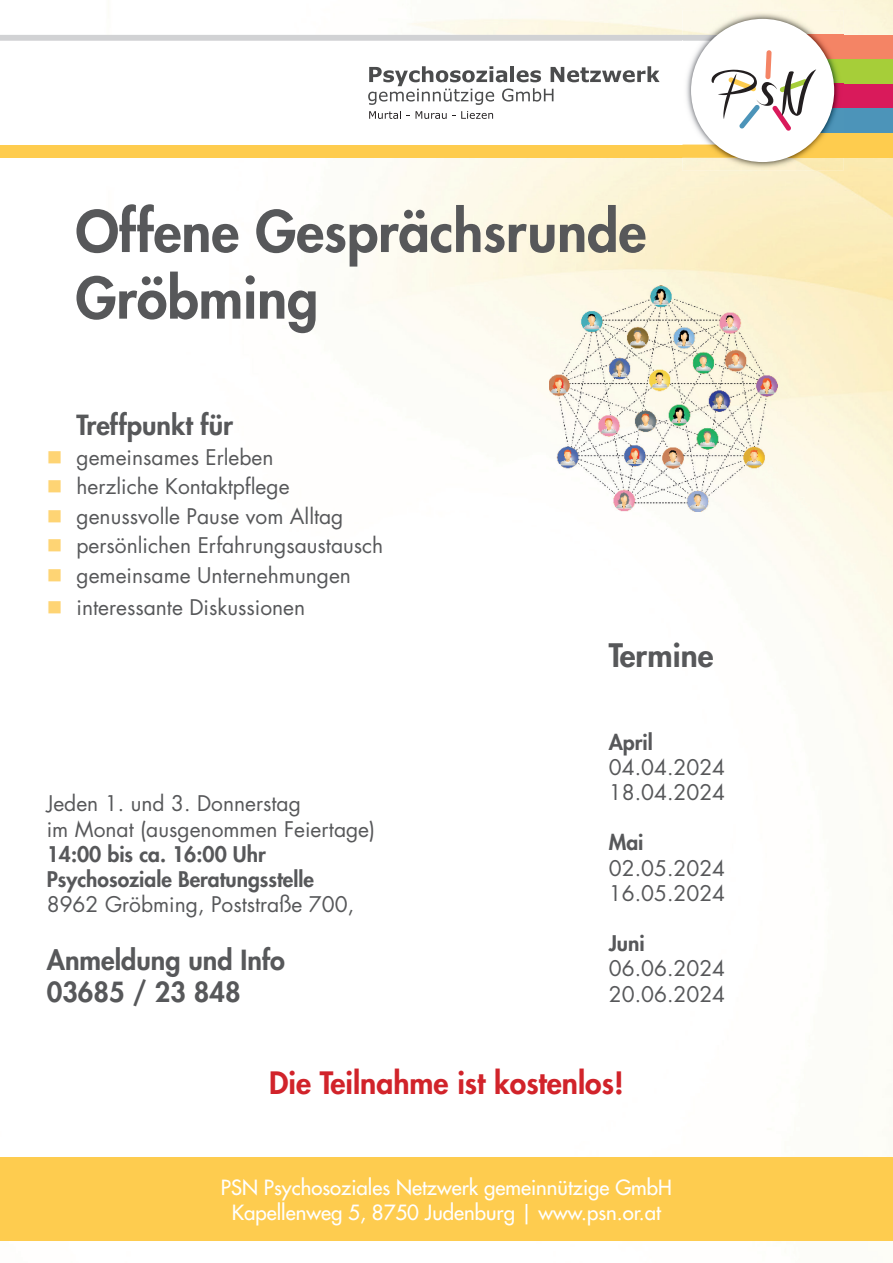
<style>
.page{position:relative;width:893px;height:1263px;background:#fff}
.page>*{position:absolute;margin:0;border:0;box-sizing:border-box;transform-origin:0 0}
.t1{font:800 55.5px/66.6px "Futura Std";color:#57585a}
.t2{font:800 31.5px "Futura Std";color:#57585a}
.t3{font:800 30px "Futura Std";color:#d1232a}
.t4{font:800 27px/32.4px "Futura Std";color:#57585a}
.t5{font:21px/25.2px "Futura Std";color:#57585a}
.t6{font:800 21px/25.2px "Futura Std";color:#57585a}
.t7{font:500 20.4px/24.5px "Futura Std";color:#fff;text-align:center}
.s1{color:#fed474}
</style>
<div class="page">
<img style="left:107px;top:0;width:786px;height:1133px">
<svg style="left:0;top:35px;width:683px;height:110px"></svg>
<svg style="left:368px;top:66px;width:292px;height:39px"></svg>
<svg style="left:369px;top:111px;width:32px;height:8px"></svg>
<svg style="left:416px;top:111px;width:39px;height:8px"></svg>
<svg style="left:461px;top:111px;width:32px;height:8px"></svg>
<div style="left:763px;top:35px;width:130px;height:24px;background:#f48465"></div>
<div style="left:763px;top:59px;width:130px;height:25px;background:#a6ce39"></div>
<div style="left:763px;top:84px;width:130px;height:24px;background:#d91a5b"></div>
<div style="left:763px;top:108px;width:130px;height:25px;background:#4c94b9"></div>
<div style="left:0;top:145px;width:763px;height:13px;background:#fecc4e"></div>
<div style="left:763px;top:133px;width:130px;height:25px;background:#fecc4e"></div>
<img style="left:683px;top:10px;width:160px;height:161px">
<img style="left:683px;top:35px;width:160px;height:123px">
<div style="left:691px;top:19px;width:143px;height:143px;background:#fff;border-radius:50%"></div>
<svg style="left:711px;top:50px;width:105px;height:81px"></svg>
<div style="left:0;top:1157px;width:893px;height:84px;background:#fecc4f"></div>
<img style="left:549px;top:286px;width:228px;height:225px">
<h1 class="t1" style="left:75px;top:198px;width:572px">Offene Gesprächsrunde<br>Gröbming</h1>
<p class="t4" style="left:77px;top:409px;width:158px">Treffpunkt für</p>
<p class="t5" style="left:47px;top:445px;width:228px"><span class="s1">■</span> gemeinsames Erleben</p>
<p class="t5" style="left:47px;top:474px;width:244px"><span class="s1">■</span> herzliche Kontaktpflege</p>
<p class="t5" style="left:47px;top:503px;width:298px"><span class="s1">■</span> genussvolle Pause vom Alltag</p>
<p class="t5" style="left:47px;top:533px;width:338px"><span class="s1">■</span> persönlichen Erfahrungsaustausch</p>
<p class="t5" style="left:47px;top:562px;width:306px"><span class="s1">■</span> gemeinsame Unternehmungen</p>
<p class="t5" style="left:47px;top:595px;width:260px"><span class="s1">■</span> interessante Diskussionen</p>
<p class="t5" style="left:47px;top:791px;width:330px">Jeden 1. und 3. Donnerstag<br>im Monat (ausgenommen Feiertage)</p>
<p class="t6" style="left:47px;top:841px;width:269px">14:00 bis ca. 16:00 Uhr<br>Psychosoziale Beratungsstelle</p>
<p class="t5" style="left:47px;top:892px;width:309px">8962 Gröbming, Poststraße 700,</p>
<p class="t4" style="left:47px;top:944px;width:240px">Anmeldung und Info<br>03685 / 23 848</p>
<h2 class="t2" style="left:609px;top:635px;width:106px">Termine</h2>
<p class="t6" style="left:609px;top:729px;width:46px">April</p>
<p class="t5" style="left:609px;top:755px;width:118px">04.04.2024<br>18.04.2024</p>
<p class="t6" style="left:609px;top:830px;width:36px">Mai</p>
<p class="t5" style="left:609px;top:855px;width:118px">02.05.2024<br>16.05.2024</p>
<p class="t6" style="left:609px;top:931px;width:38px">Juni</p>
<p class="t5" style="left:609px;top:956px;width:118px">06.06.2024<br>20.06.2024</p>
<h3 class="t3" style="left:269px;top:1064px;width:356px">Die Teilnahme ist kostenlos!</h3>
<p class="t7" style="left:221px;top:1175px;width:453px">PSN Psychosoziales Netzwerk gemeinnützige GmbH<br>Kapellenweg 5, 8750 Judenburg | www.psn.or.at</p>
</div>
